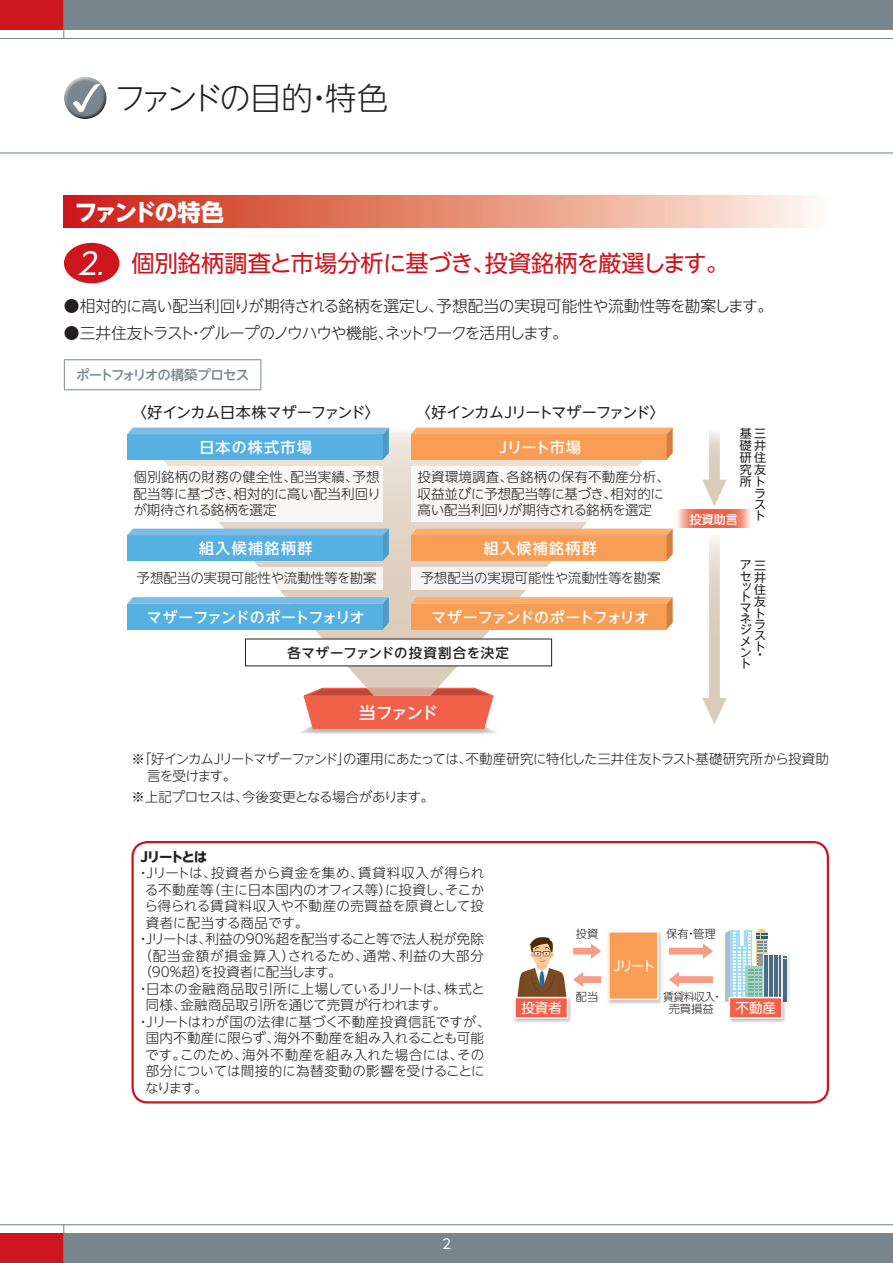
<style>
.page{position:relative;width:893px;height:1263px;background:#fff}
.page>*{position:absolute;margin:0;border:0;box-sizing:border-box;transform-origin:0 0}
.t1{font:300 31.5px "UD Shin Go NT Pro";letter-spacing:-.11em;color:#231f20}
.t2{font:23.25px "UD Shin Go NT Pro";color:#cd151d}
.t3{font:700 23.25px "UD Shin Go NT Pro";letter-spacing:-.125em;color:#fff}
.t4{font:500 16.5px "UD Shin Go NT Pro";letter-spacing:-.075em;color:#fff}
.t5{font:300 15.75px "UD Shin Go NT Pro";letter-spacing:-.01em;color:#231f20}
.t6{font:300 15.75px "UD Shin Go NT Pro";letter-spacing:-.08em;color:#231f20}
.t7{font:15px "UD Shin Go NT Pro";letter-spacing:-.04em;color:#231f20}
.t8{font:500 15px "UD Shin Go NT Pro";letter-spacing:-.055em;color:#fff}
.t9{font:500 15px "UD Shin Go NT Pro";letter-spacing:.09em;color:#fff}
.t10{font:500 15px "UD Shin Go NT Pro";letter-spacing:.085em;color:#fff}
.t11{font:500 15px "UD Shin Go NT Pro";letter-spacing:.035em;color:#fff}
.t12{font:300 13.5px/16.5px "UD Shin Go NT Pro";color:#231f20;text-align:justify}
.t13{font:300 13.5px/16.5px "UD Shin Go NT Pro";letter-spacing:-.06em;color:#231f20}
.t14{font:300 13.5px "UD Shin Go NT Pro";letter-spacing:.02em;color:#231f20}
.t15{font:300 13.5px "UD Shin Go NT Pro";letter-spacing:-.025em;color:#231f20}
.t16{font:300 13.5px "UD Shin Go NT Pro";letter-spacing:.045em;color:#231f20}
.t17{font:300 13.5px "UD Shin Go NT Pro";letter-spacing:.06em;color:#231f20}
.t18{font:300 13.5px "UD Shin Go NT Pro";letter-spacing:-.055em;color:#231f20}
.t19{font:300 13.5px "UD Shin Go NT Pro";letter-spacing:-.04em;color:#231f20}
.t20{font:500 13.5px "UD Shin Go NT Pro";letter-spacing:.035em;color:#231f20}
.t21{font:500 13.5px "UD Shin Go NT Pro";letter-spacing:-.06em;color:#7a868d}
.t22{font:13.5px "UD Shin Go NT Pro";color:#fff}
.t23{font:700 13.5px "UD Shin Go NT Pro";letter-spacing:-.11em;color:#231f20}
.t24{font:12px/11.6px "UD Shin Go NT Pro";color:#231f20}
.t25{font:500 12px "UD Shin Go NT Pro";color:#fff}
.t26{font:300 11.25px/12px "UD Shin Go NT Pro";letter-spacing:-.03em;color:#231f20;text-align:center;scale:.95 1}
.t27{font:300 11.25px "UD Shin Go NT Pro";color:#231f20}
.s1{font-style:italic;font-size:30px;color:#fff}
.s2{font-style:italic;color:#fff}
</style>
<div class="page">
<div style="left:64px;top:0;width:829px;height:30px;background:#7a868d"></div>
<div style="left:64px;top:1233px;width:829px;height:30px;background:#7a868d"></div>
<hr style="left:0;top:38px;width:893px;height:1px;background:#7a868d">
<hr style="left:0;top:152px;width:893px;height:1px;background:#7a868d">
<hr style="left:0;top:1224px;width:893px;height:1px;background:#7a868d">
<div style="left:0;top:0;width:64px;height:30px;background:#cd151d"></div>
<div style="left:0;top:1233px;width:64px;height:30px;background:#cd151d"></div>
<hr style="left:63px;top:0;width:1px;height:39px;background:#7a868d">
<hr style="left:63px;top:1224px;width:1px;height:39px;background:#7a868d">
<div style="left:64px;top:76px;width:43px;height:34px;background:#fff;opacity:.75"></div>
<div style="left:64px;top:83px;width:44px;height:38px;background:#231f20;opacity:.75"></div>
<svg style="left:64px;top:196px;width:751px;height:32px;background:#e48975"></svg>
<div style="left:64px;top:243px;width:55px;height:40px;background:#cd151d;border-radius:50%"></div>
<hr style="left:64px;top:359px;width:197px;height:1px;background:#7a868d">
<svg style="left:64px;top:360px;width:1px;height:29px"></svg>
<svg style="left:260px;top:360px;width:1px;height:29px"></svg>
<hr style="left:64px;top:389px;width:197px;height:1px;background:#7a868d">
<svg style="left:134px;top:431px;width:538px;height:255px"></svg>
<div style="left:127px;top:466px;width:256px;height:56px;background:#faf8f5"></div>
<div style="left:127px;top:567px;width:256px;height:23px;background:linear-gradient(to right,#fff,#f7f3f0)"></div>
<div style="left:245px;top:639px;width:307px;height:27px;background:#fff"></div>
<svg style="left:702px;top:431px;width:25px;height:75px"></svg>
<svg style="left:702px;top:538px;width:25px;height:186px"></svg>
<svg style="left:677px;top:510px;width:74px;height:18px"></svg>
<svg style="left:299px;top:686px;width:197px;height:48px;background:#e87f6e"></svg>
<svg style="left:127px;top:428px;width:262px;height:32px;background:#5eb2e2"></svg>
<svg style="left:127px;top:529px;width:262px;height:32px;background:#5eb2e2"></svg>
<svg style="left:127px;top:597px;width:262px;height:32px;background:#60b2e2"></svg>
<div style="left:411px;top:466px;width:256px;height:56px;background:#faf8f5"></div>
<div style="left:411px;top:567px;width:256px;height:23px;background:linear-gradient(to right,#f6f3ef,#fff)"></div>
<svg style="left:411px;top:428px;width:262px;height:32px;background:#f7a059"></svg>
<svg style="left:411px;top:529px;width:262px;height:32px;background:#f7a058"></svg>
<svg style="left:411px;top:597px;width:262px;height:32px;background:#f7a15a"></svg>
<svg style="left:768px;top:954px;width:21px;height:48px"></svg>
<hr style="left:769px;top:955px;width:1px;height:47px;background:#4a6c87">
<hr style="left:772px;top:955px;width:1px;height:47px;background:#4a6c87">
<hr style="left:774px;top:955px;width:1px;height:47px;background:#4a6c87">
<hr style="left:777px;top:955px;width:1px;height:47px;background:#4a6c87">
<hr style="left:779px;top:955px;width:1px;height:47px;background:#4a6c87">
<hr style="left:783px;top:960px;width:4px;height:42px;background:#4a6c87">
<svg style="left:725px;top:929px;width:43px;height:73px"></svg>
<img style="left:726px;top:994px;width:62px;height:29px">
<div style="left:729px;top:997px;width:53px;height:21px;background:#f1614a"></div>
<div style="left:729px;top:997px;width:53px;height:22px;border:2px solid #fff"></div>
<svg style="left:517px;top:937px;width:49px;height:57px"></svg>
<img style="left:514px;top:994px;width:57px;height:29px">
<div style="left:515px;top:997px;width:52px;height:21px;background:#f1614a"></div>
<div style="left:514px;top:997px;width:54px;height:22px;border:2px solid #fff"></div>
<img style="left:608px;top:931px;width:54px;height:73px">
<div style="left:609px;top:932px;width:49px;height:67px;background:#f89d53"></div>
<div style="left:608px;top:931px;width:51px;height:69px;border:2px solid #fff"></div>
<svg style="left:669px;top:943px;width:44px;height:16px"></svg>
<svg style="left:669px;top:972px;width:44px;height:15px"></svg>
<svg style="left:573px;top:943px;width:28px;height:16px"></svg>
<svg style="left:573px;top:972px;width:28px;height:15px"></svg>
<div style="left:131px;top:841px;width:698px;height:262px;border:2px solid #cd151d;border-radius:15px"></div>
<h1 class="t1" style="left:114px;top:72px;width:275px">ファンドの目的・特色</h1>
<h2 class="t3" style="left:74px;top:193px;width:151px">ファンドの特色</h2>
<h2 class="t2" style="left:77px;top:244px;width:654px"><span class="s1">2</span><span class="s2">.</span> 個別銘柄調査と市場分析に基づき、投資銘柄を厳選します。</h2>
<p class="t5" style="left:64px;top:293px;width:711px">●相対的に高い配当利回りが期待される銘柄を選定し、予想配当の実現可能性や流動性等を勘案します。</p>
<p class="t6" style="left:64px;top:320px;width:505px">●三井住友トラスト・グループのノウハウや機能、ネットワークを活用します。</p>
<p class="t21" style="left:76px;top:364px;width:175px">ポートフォリオの構築プロセス</p>
<p class="t7" style="left:132px;top:401px;width:250px">〈好インカム日本株マザーファンド〉</p>
<p class="t7" style="left:416px;top:401px;width:250px">〈好インカムJリートマザーファンド〉</p>
<p class="t10" style="left:199px;top:435px;width:114px">日本の株式市場</p>
<p class="t11" style="left:499px;top:435px;width:83px">Jリート市場</p>
<p class="t12" style="left:133px;top:468px;width:249px">個別銘柄の財務の健全性、配当実績、予想配当等に基づき、相対的に高い配当利回りが期待される銘柄を選定</p>
<p class="t12" style="left:418px;top:468px;width:254px;text-align:left">投資環境調査、各銘柄の保有不動産分析、収益並びに予想配当等に基づき、相対的に高い配当利回りが期待される銘柄を選定</p>
<p class="t9" style="left:199px;top:536px;width:115px">組入候補銘柄群</p>
<p class="t9" style="left:484px;top:536px;width:115px">組入候補銘柄群</p>
<p class="t12" style="left:137px;top:569px;width:242px">予想配当の実現可能性や流動性等を勘案</p>
<p class="t12" style="left:420px;top:569px;width:242px">予想配当の実現可能性や流動性等を勘案</p>
<p class="t8" style="left:431px;top:605px;width:220px">マザーファンドのポートフォリオ</p>
<p class="t8" style="left:147px;top:605px;width:220px">マザーファンドのポートフォリオ</p>
<p class="t20" style="left:287px;top:642px;width:223px">各マザーファンドの投資割合を決定</p>
<p class="t4" style="left:359px;top:699px;width:81px">当ファンド</p>
<p class="t24" style="left:740px;top:428px;width:27px;text-align:right">基三礎井研住究友所トラ<br>ス<br>ト</p>
<p class="t25" style="left:690px;top:510px;width:49px">投資助言</p>
<p class="t24" style="left:740px;top:559px;width:27px;line-height:10.9px">ア三セ<br>ッ<br>ト<br>マ<br>ネジ<br>メ<br>ン<br>ト</p>
<p class="t24" style="left:754px;top:571px;width:13px;text-align:justify">井住友トラスト</p>
<p class="t24" style="left:754px;top:649px;width:9px">・</p>
<p class="t13" style="left:147px;top:750px;width:683px;text-indent:-16px">※「好インカムJリートマザーファンド」の運用にあたっては、不動産研究に特化した三井住友トラスト基礎研究所から投資助言を受けます。</p>
<p class="t18" style="left:131px;top:786px;width:304px">※上記プロセスは、今後変更となる場合があります。</p>
<p class="t23" style="left:140px;top:846px;width:68px">Jリートとは</p>
<p class="t16" style="left:136px;top:862px;width:349px">・Jリートは、投資者から資金を集め、賃貸料収入が得られ</p>
<p class="t12" style="left:145px;top:881px;width:341px">る不動産等（主に日本国内のオフィス等）に投資し、そこか</p>
<p class="t14" style="left:145px;top:895px;width:341px">ら得られる賃貸料収入や不動産の売買益を原資として投</p>
<p class="t12" style="left:146px;top:914px;width:164px">資者に配当する商品です。</p>
<p class="t15" style="left:136px;top:928px;width:349px">・Jリートは、利益の90％超を配当すること等で法人税が免除</p>
<p class="t17" style="left:138px;top:945px;width:347px">（配当金額が損金算入）されるため、通常、利益の大部分</p>
<p class="t19" style="left:138px;top:961px;width:205px">（90％超）を投資者に配当します。</p>
<p class="t12" style="left:136px;top:980px;width:350px">・日本の金融商品取引所に上場しているJリートは、株式と</p>
<p class="t12" style="left:146px;top:996px;width:302px">同様、金融商品取引所を通じて売買が行われます。</p>
<p class="t12" style="left:136px;top:1013px;width:356px">・Jリートはわが国の法律に基づく不動産投資信託ですが、</p>
<p class="t12" style="left:146px;top:1029px;width:340px">国内不動産に限らず、海外不動産を組み入れることも可能</p>
<p class="t14" style="left:145px;top:1044px;width:340px">です。このため、海外不動産を組み入れた場合には、その</p>
<p class="t12" style="left:146px;top:1062px;width:340px">部分については間接的に為替変動の影響を受けることに</p>
<p class="t12" style="left:145px;top:1079px;width:64px">なります。</p>
<p class="t27" style="left:576px;top:924px;width:24px">投資</p>
<p class="t22" style="left:614px;top:955px;width:43px">Jリート</p>
<p class="t27" style="left:666px;top:924px;width:51px">保有・管理</p>
<p class="t26" style="left:663px;top:990px;width:64px">賃貸料収入・売買損益</p>
<p class="t27" style="left:576px;top:987px;width:24px">配当</p>
<p class="t22" style="left:521px;top:997px;width:42px">投資者</p>
<p class="t22" style="left:736px;top:997px;width:42px">不動産</p>
<p class="t22" style="left:442px;top:1233px;width:10px">2</p>
</div>
